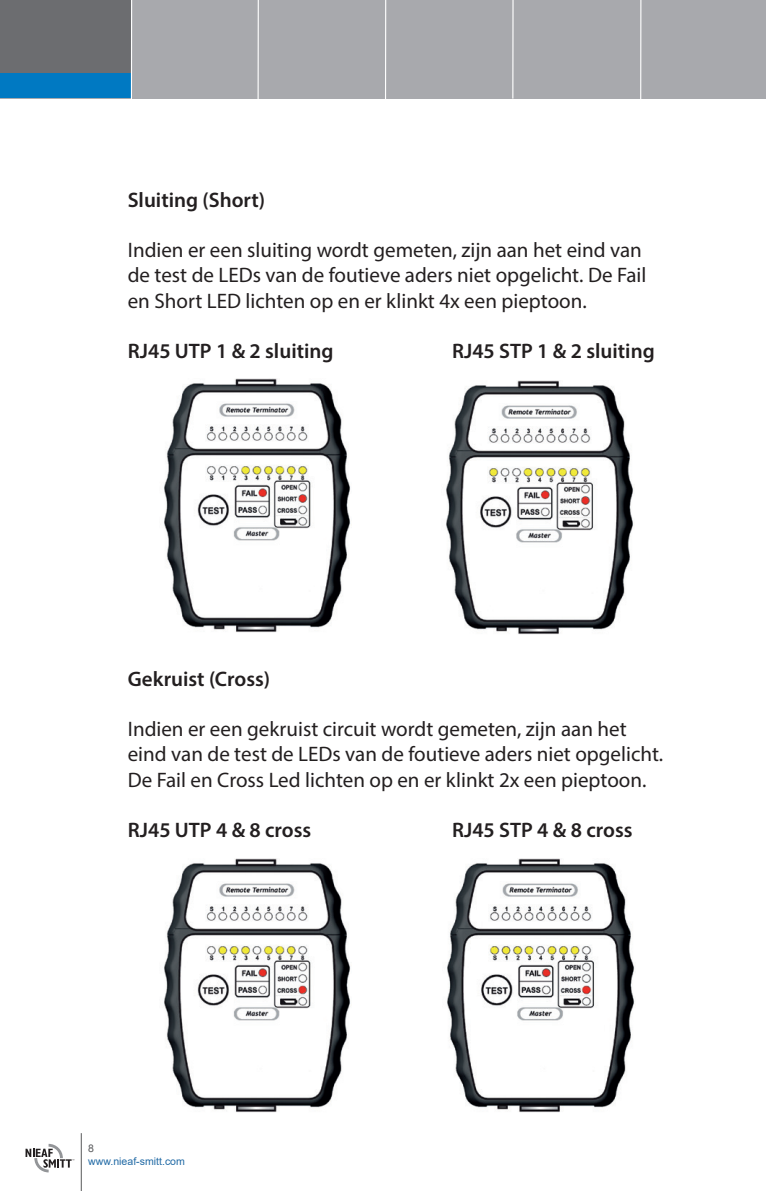
<style>
.page{position:relative;width:766px;height:1191px;background:#fff}
.page>*{position:absolute;margin:0;border:0;box-sizing:border-box;transform-origin:0 0}
.Tekst{font:21px/25.2px "Myriad Pro";color:#231f20}
.Subtitel{font:600 21px "Myriad Pro";color:#231f20}
.t1{font:10.5px "Arial";color:#216aa5}
.t2{font:10.5px "Arial";color:#57585a}
</style>
<div class="page">
<div style="left:0;top:0;width:765px;height:99px;background:#a8a9ad"></div>
<div style="left:0;top:0;width:131px;height:88px;background:#6c6d70"></div>
<div style="left:0;top:73px;width:132px;height:25px;background:#0079c2"></div>
<hr style="left:131px;top:0;width:1px;height:100px;background:#fff">
<hr style="left:257px;top:0;width:2px;height:99px;background:#fff">
<hr style="left:385px;top:0;width:1px;height:100px;background:#fff">
<hr style="left:512px;top:0;width:1px;height:99px;background:#fff">
<hr style="left:640px;top:0;width:1px;height:99px;background:#fff">
<hr style="left:81px;top:1133px;width:1px;height:58px;background:#57585a">
<svg style="left:26px;top:1143px;width:48px;height:29px"></svg>
<img style="left:164px;top:378px;width:187px;height:254px">
<img style="left:164px;top:858px;width:187px;height:254px">
<img style="left:447px;top:858px;width:188px;height:255px">
<img style="left:446px;top:381px;width:188px;height:254px">
<p class="Subtitel" style="left:128px;top:186px;width:139px">Sluiting (Short)</p>
<p class="Tekst" style="left:128px;top:237px;width:520px">Indien er een sluiting wordt gemeten, zijn aan het eind van de test de LEDs van de foutieve aders niet opgelicht. De Fail en Short LED lichten op en er klinkt 4x een pieptoon.</p>
<p class="Subtitel" style="left:128px;top:337px;width:207px">RJ45 UTP 1 &amp; 2 sluiting</p>
<p class="Subtitel" style="left:452px;top:337px;width:204px">RJ45 STP 1 &amp; 2 sluiting</p>
<p class="Subtitel" style="left:128px;top:665px;width:144px">Gekruist (Cross)</p>
<p class="Tekst" style="left:128px;top:716px;width:537px">Indien er een gekruist circuit wordt gemeten, zijn aan het eind van de test de LEDs van de foutieve aders niet opgelicht.<br>De Fail en Cross Led lichten op en er klinkt 2x een pieptoon.</p>
<p class="Subtitel" style="left:128px;top:816px;width:185px">RJ45 UTP 4 &amp; 8 cross</p>
<p class="Subtitel" style="left:452px;top:816px;width:182px">RJ45 STP 4 &amp; 8 cross</p>
<p class="t2" style="left:88px;top:1141px;width:7px">8</p>
<p class="t1" style="left:88px;top:1154px;width:98px">www.nieaf-smitt.com</p>
</div>
